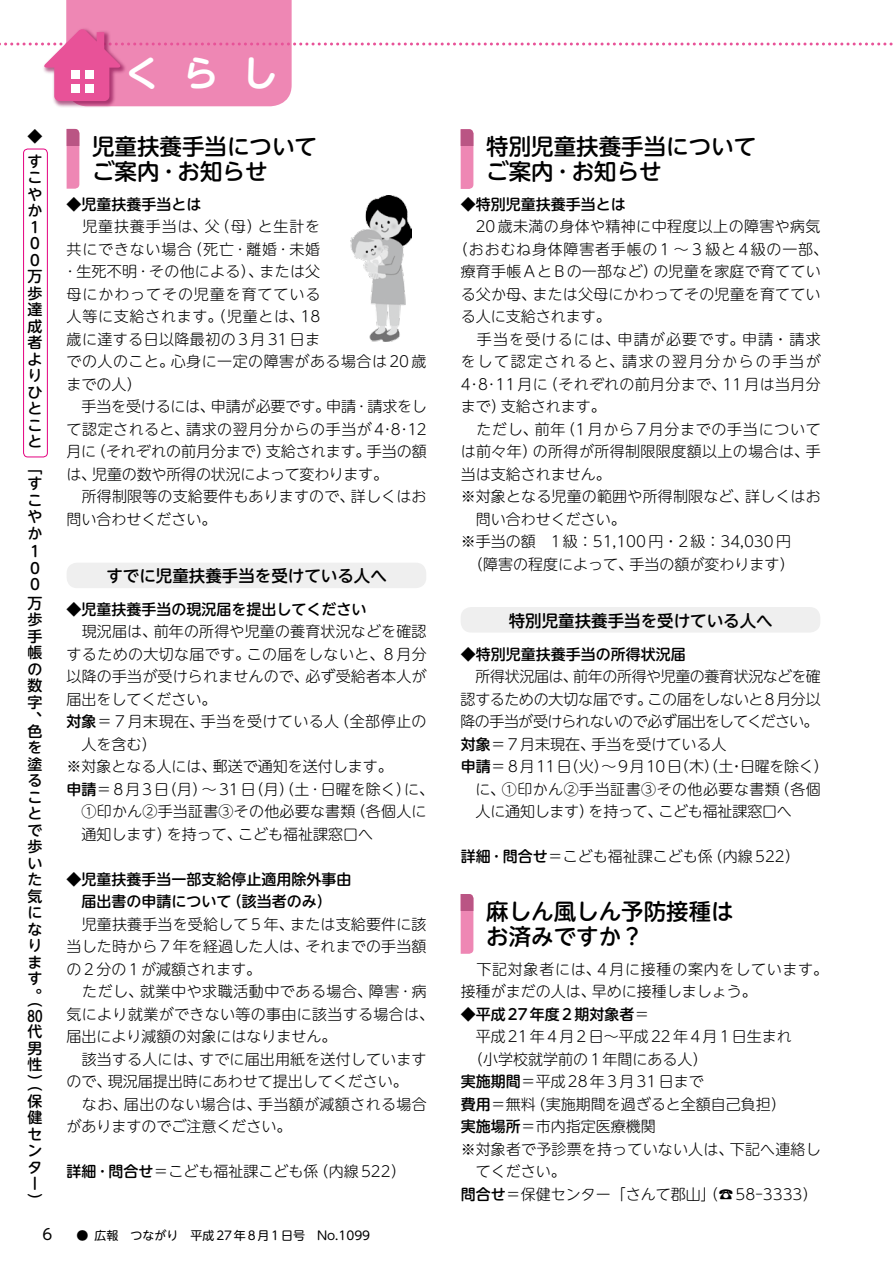
<style>
.page{position:relative;width:893px;height:1263px;background:#fff}
.page>*{position:absolute;margin:0;border:0;box-sizing:border-box;transform-origin:0 0}
.t1{font:700 36px "UD Shin M Go Pr 6 De";color:#fff}
.t2{font:500 22.5px/25.5px "UD Shin M Go Pr 6";color:#000}
.t3{font:500 16.5px "UD Shin M Go Pr 6";color:#000}
.t4{font:300 15px/22.5px "UD Shin M Go Pr 6";letter-spacing:.01em;color:#000}
.t5{font:500 15px/16.5px "UD Shin M Go Pr 6";color:#000}
.t6{font:300 15px/22.5px "UD Shin M Go Pr 6";letter-spacing:.05em;color:#000}
.t7{font:300 15px "UD Shin M Go Pr 6";letter-spacing:-.015em;color:#000}
.t8{font:300 15px "UD Shin M Go Pr 6";letter-spacing:-.03em;color:#000}
.t9{font:300 15px "UD Shin M Go Pr 6";letter-spacing:.15em;color:#000}
.t10{font:300 15px "UD Shin M Go Pr 6";letter-spacing:-.045em;color:#000}
.t11{font:300 15px "UD Shin M Go Pr 6";letter-spacing:.045em;color:#000}
.t12{font:300 15px "UD Shin M Go Pr 6";letter-spacing:.03em;color:#000}
.t13{font:300 15px "UD Shin M Go Pr 6";letter-spacing:.08em;color:#000}
.t14{font:300 15px "UD Shin M Go Pr 6";letter-spacing:.035em;color:#000}
.t15{font:300 15px "UD Shin M Go Pr 6";letter-spacing:.11em;color:#000}
.t16{font:15px "UD Shin M Go Pr 6";color:#000}
.t17{font:12px "UD Shin M Go Pr 6";color:#000}
.s1{font-weight:500}
.s2{font-weight:300}
</style>
<div class="page">
<div style="left:67px;top:563px;width:359px;height:25px;background:#efefef;border-radius:10px"></div>
<div style="left:461px;top:607px;width:359px;height:25px;background:#efefef;border-radius:10px"></div>
<div style="left:42px;top:27px;width:85px;height:81px;background:#7e0043;opacity:.6"></div>
<svg style="left:0;top:0;width:893px;height:106px"></svg>
<div style="left:71px;top:84px;width:9px;height:8px;background:#fff"></div>
<div style="left:71px;top:70px;width:9px;height:9px;background:#fff"></div>
<div style="left:85px;top:84px;width:8px;height:8px;background:#fff"></div>
<div style="left:85px;top:70px;width:8px;height:9px;background:#fff"></div>
<svg style="left:67px;top:145px;width:12px;height:44px"></svg>
<div style="left:67px;top:129px;width:12px;height:16px;background:#ba5584"></div>
<svg style="left:461px;top:146px;width:12px;height:43px"></svg>
<div style="left:461px;top:129px;width:12px;height:17px;background:#ba5584"></div>
<svg style="left:461px;top:910px;width:12px;height:44px"></svg>
<div style="left:461px;top:894px;width:12px;height:16px;background:#ba5584"></div>
<img style="left:350px;top:196px;width:62px;height:145px">
<div style="left:23px;top:149px;width:25px;height:308px;border:1px solid #e4007f;border-radius:4px"></div>
<p class="t5" style="left:28px;top:123px;width:16px;line-height:24.8px">◆す</p>
<p class="t5" style="left:28px;top:168px;width:16px">こやか<br>１<br>０<br>０万歩達成者よりひとこと</p>
<p class="t5" style="left:28px;top:458px;width:16px;text-align:justify">「すこやか</p>
<p class="t5" style="left:30px;top:542px;width:11px">1<br>0<br>0</p>
<p class="t5" style="left:28px;top:594px;width:16px;text-align:justify">万歩手帳の数字、</p>
<p class="t5" style="left:28px;top:722px;width:16px">色を塗ることで歩いた気になります</p>
<p class="t5" style="left:28px;top:987px;width:16px;line-height:19.2px">。（<br>80</p>
<p class="t5" style="left:28px;top:1022px;width:16px;text-align:justify">代男性</p>
<p class="t5" style="left:28px;top:1073px;width:16px;line-height:18.3px">）（保</p>
<p class="t5" style="left:28px;top:1108px;width:16px">健センター）</p>
<h1 class="t1" style="left:124px;top:43px;width:155px">くらし</h1>
<h2 class="t2" style="left:92px;top:132px;width:226px">児童扶養手当についてご案内･お知らせ</h2>
<p class="t5" style="left:67px;top:195px;width:136px">◆児童扶養手当とは</p>
<p class="t4" style="left:66px;top:214px;width:362px">　児童扶養手当は、父（母）と生計を<br>共にできない場合（死亡･離婚･未婚<br>･生死不明･その他による）、または父<br>母にかわってその児童を育てている<br>人等に支給されます。（児童とは、18<br>歳に達する日以降最初の3月31日ま<br>での人のこと。心身に一定の障害がある場合は20歳までの人）<br>　手当を受けるには、申請が必要です。申請･請求をして認定されると、請求の翌月分からの手当が4･8･12月に（それぞれの前月分まで）支給されます。手当の額は、児童の数や所得の状況によって変わります。<br>　所得制限等の支給要件もありますので、詳しくはお問い合わせください。</p>
<p class="t3" style="left:106px;top:561px;width:282px">すでに児童扶養手当を受けている人へ</p>
<p class="t5" style="left:67px;top:600px;width:301px">◆児童扶養手当の現況届を提出してください</p>
<p class="t4" style="left:67px;top:619px;width:361px">　現況届は、前年の所得や児童の養育状況などを確認</p>
<p class="t4" style="left:67px;top:642px;width:362px">するための大切な届です。この届をしないと、８月分</p>
<p class="t4" style="left:67px;top:664px;width:361px">以降の手当が受けられませんので、必ず受給者本人が</p>
<p class="t4" style="left:67px;top:687px;width:151px">届出をしてください。</p>
<p class="t12" style="left:67px;top:709px;width:361px"><span class="s1">対象</span>＝７月末現在、手当を受けている人（全部停止の</p>
<p class="t4" style="left:82px;top:732px;width:76px">人を含む）</p>
<p class="t4" style="left:67px;top:754px;width:328px">※対象となる人には、郵送で通知を送付します。</p>
<p class="t4" style="left:67px;top:777px;width:369px"><span class="s1">申請</span>＝8月3日（月）～31日（月）（土･日曜を除く）に、</p>
<p class="t4" style="left:82px;top:799px;width:346px">①印かん②手当証書③その他必要な書類（各個人に</p>
<p class="t4" style="left:82px;top:822px;width:293px">通知します）を持って、こども福祉課窓口へ</p>
<p class="t5" style="left:67px;top:867px;width:286px;line-height:22.5px;text-align:center">◆児童扶養手当一部支給停止適用除外事由届出書の申請について（該当者のみ）</p>
<p class="t4" style="left:67px;top:912px;width:369px">　児童扶養手当を受給して５年、または支給要件に該当した時から７年を経過した人は、それまでの手当額の２分の1が減額されます。<br>　ただし、就業中や求職活動中である場合、障害･病気により就業ができない等の事由に該当する場合は、届出により減額の対象にはなりません。<br>　該当する人には、すでに届出用紙を送付していますので、現況届提出時にあわせて提出してください。<br>　なお、届出のない場合は、手当額が減額される場合がありますのでご注意ください。</p>
<p class="t4" style="left:67px;top:1159px;width:341px"><span class="s1">詳細･問合せ</span>＝こども福祉課こども係（内線522）</p>
<p class="t16" style="left:43px;top:1222px;width:11px">6</p>
<p class="t17" style="left:77px;top:1226px;width:295px">● 広報　つながり　平成27年8月1日号　No.1099</p>
<h2 class="t2" style="left:486px;top:132px;width:271px">特別児童扶養手当についてご案内･お知らせ</h2>
<p class="t5" style="left:461px;top:195px;width:166px">◆特別児童扶養手当とは</p>
<p class="t4" style="left:461px;top:214px;width:361px">　20歳未満の身体や精神に中程度以上の障害や病気</p>
<p class="t6" style="left:453px;top:237px;width:376px">（おおむね身体障害者手帳の1 ～３級と4級の一部、</p>
<p class="t4" style="left:461px;top:259px;width:362px">療育手帳AとBの一部など）の児童を家庭で育ててい</p>
<p class="t4" style="left:461px;top:282px;width:361px">る父か母、または父母にかわってその児童を育ててい</p>
<p class="t4" style="left:461px;top:304px;width:151px">る人に支給されます。</p>
<p class="t13" style="left:461px;top:327px;width:361px">　手当を受けるには、申請が必要です。申請・請求</p>
<p class="t15" style="left:461px;top:349px;width:362px">をして認定されると、請求の翌月分からの手当が</p>
<p class="t4" style="left:461px;top:372px;width:362px">4･8･11月に（それぞれの前月分まで、11月は当月分</p>
<p class="t4" style="left:461px;top:394px;width:147px">まで）支給されます。</p>
<p class="t11" style="left:461px;top:417px;width:361px">　ただし、前年（1月から7月分までの手当について</p>
<p class="t4" style="left:461px;top:439px;width:362px">は前々年）の所得が所得制限限度額以上の場合は、手</p>
<p class="t4" style="left:461px;top:462px;width:151px">当は支給されません。</p>
<p class="t4" style="left:461px;top:484px;width:362px">※対象となる児童の範囲や所得制限など、詳しくはお</p>
<p class="t4" style="left:476px;top:507px;width:151px">問い合わせください。</p>
<p class="t4" style="left:461px;top:529px;width:332px">※手当の額 1級：51,100円・2級：34,030円</p>
<p class="t4" style="left:461px;top:552px;width:335px">　（障害の程度によって、手当の額が変わります）</p>
<p class="t3" style="left:509px;top:606px;width:265px">特別児童扶養手当を受けている人へ</p>
<p class="t5" style="left:461px;top:645px;width:226px">◆特別児童扶養手当の所得状況届</p>
<p class="t8" style="left:461px;top:664px;width:362px">　所得状況届は、前年の所得や児童の養育状況などを確</p>
<p class="t8" style="left:460px;top:687px;width:362px">認するための大切な届です。この届をしないと８月分以</p>
<p class="t10" style="left:460px;top:709px;width:359px">降の手当が受けられないので必ず届出をしてください。</p>
<p class="t4" style="left:461px;top:732px;width:267px"><span class="s1">対象</span>＝7月末現在、手当を受けている人</p>
<p class="t7" style="left:461px;top:754px;width:369px"><span class="s1">申請</span>＝８月11日（火）～9月10日（木）（土・日曜を除く）</p>
<p class="t14" style="left:475px;top:777px;width:347px">に、①印かん②手当証書③その他必要な書類（各個</p>
<p class="t7" style="left:476px;top:799px;width:318px">人に通知します）を持って、こども福祉課窓口へ</p>
<p class="t4" style="left:461px;top:844px;width:341px"><span class="s1">詳細･問合せ</span>＝こども福祉課こども係（内線522）</p>
<h2 class="t2" style="left:486px;top:897px;width:249px">麻しん風しん予防接種はお済みですか？</h2>
<p class="t6" style="left:461px;top:957px;width:369px">　下記対象者には、4月に接種の案内をしています。接種がまだの人は、早めに接種しましょう。</p>
<p class="t5" style="left:461px;top:1005px;width:190px">◆平成27年度2期対象者<span class="s2">＝</span></p>
<p class="t9" style="left:476px;top:1024px;width:318px">平成21年4月2日～平成22年4月1日生まれ</p>
<p class="t4" style="left:461px;top:1047px;width:248px">　（小学校就学前の1年間にある人）</p>
<p class="t9" style="left:461px;top:1069px;width:244px"><span class="s1">実施期間</span>＝平成28年3月31日まで</p>
<p class="t4" style="left:461px;top:1092px;width:327px"><span class="s1">費用</span>＝無料（実施期間を過ぎると全額自己負担）</p>
<p class="t4" style="left:461px;top:1114px;width:196px"><span class="s1">実施場所</span>＝市内指定医療機関</p>
<p class="t4" style="left:461px;top:1137px;width:362px">※対象者で予診票を持っていない人は、下記へ連絡し</p>
<p class="t4" style="left:476px;top:1159px;width:91px">てください。</p>
<p class="t4" style="left:461px;top:1182px;width:358px"><span class="s1">問合せ</span>＝保健センター｢さんて郡山｣（☎58-3333）</p>
</div>
